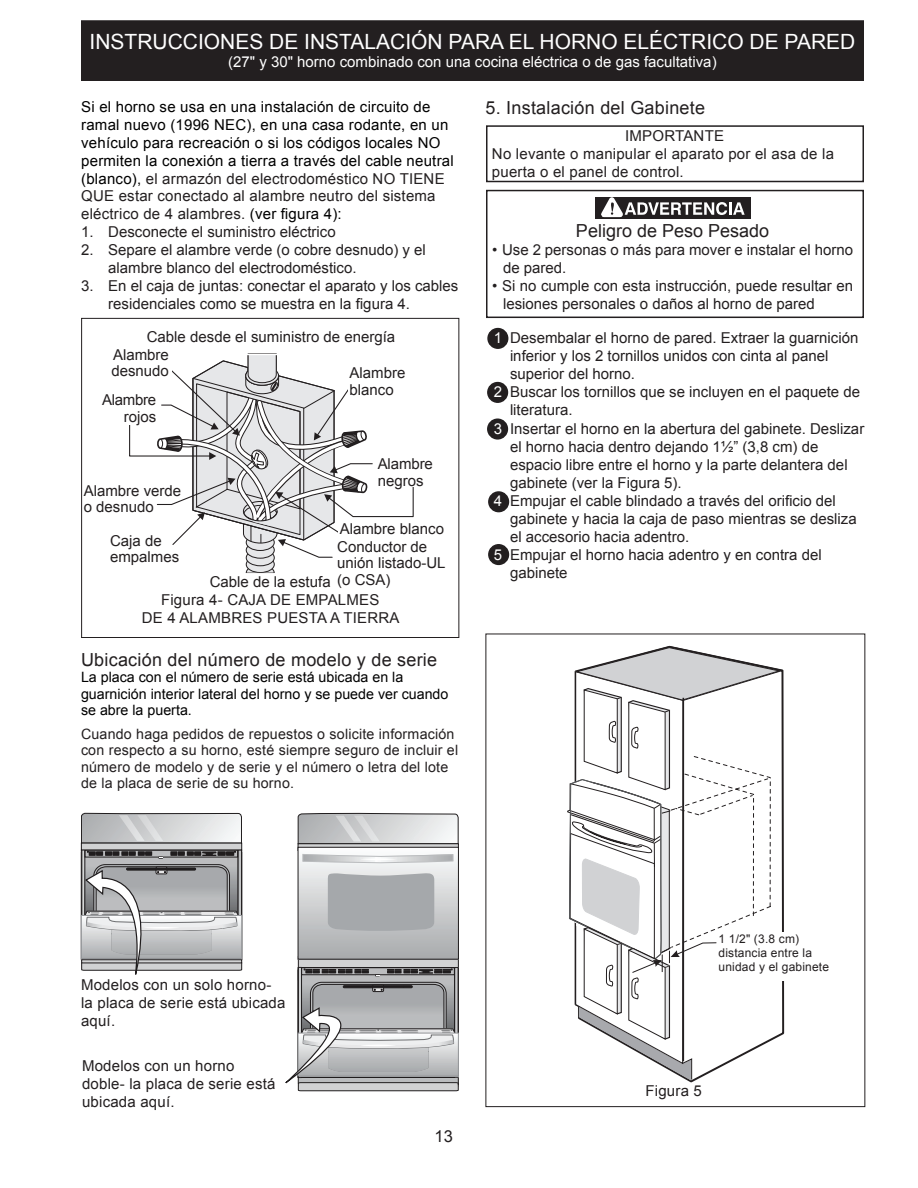
<style>
.page{position:relative;width:918px;height:1188px;background:#fff}
.page>*{position:absolute;margin:0;border:0;box-sizing:border-box;transform-origin:0 0}
.t1{font:21px "Arial";color:#fff}
.t2{font:18px "Arial";letter-spacing:.015em;color:#231f20}
.t3{font:16.5px "Arial";color:#231f20}
.t4{font:15px/18px "Arial";color:#231f20}
.t5{font:15px/18px "Arial";letter-spacing:.015em;color:#000}
.t6{font:15px "Arial";color:#fff}
.t7{font:14.25px/16.5px "Arial";letter-spacing:.015em;color:#231f20}
.t8{font:14.25px/16.5px "Arial";color:#000}
.t9{font:12px/14.4px "Arial";letter-spacing:.015em;color:#231f20}
.s1{color:#231f20}
.s2{color:#000}
.s3{color:#fff}
</style>
<div class="page">
<div style="left:82px;top:21px;width:781px;height:59px;background:#231f20"></div>
<div style="left:81px;top:20px;width:783px;height:61px;border:2px solid #231f20"></div>
<div style="left:81px;top:850px;width:4px;height:110px;border:1px solid #201d1e"></div>
<div style="left:238px;top:850px;width:4px;height:110px;border:1px solid #201d1e"></div>
<svg style="left:87px;top:858px;width:149px;height:7px"></svg>
<svg style="left:85px;top:850px;width:153px;height:8px"></svg>
<div style="left:81px;top:843px;width:161px;height:7px;background:#d1d2d3"></div>
<hr style="left:81px;top:850px;width:1px;height:110px;background:#201d1e">
<hr style="left:241px;top:850px;width:1px;height:110px;background:#201d1e">
<svg style="left:81px;top:813px;width:161px;height:31px;background:#c3c5c6"></svg>
<svg style="left:81px;top:865px;width:161px;height:110px;background:#b2b3b5"></svg>
<svg style="left:298px;top:844px;width:160px;height:7px"></svg>
<div style="left:298px;top:956px;width:161px;height:24px;background:linear-gradient(to right,#d1d2d3,#d1d2d3);border:1px solid #201d1e"></div>
<div style="left:302px;top:968px;width:153px;height:109px;background:linear-gradient(to right,#bbbcbe,#bcbdbf)"></div>
<svg style="left:301px;top:968px;width:154px;height:8px"></svg>
<hr style="left:298px;top:968px;width:1px;height:109px;background:#201d1e">
<hr style="left:458px;top:968px;width:1px;height:109px;background:#201d1e">
<div style="left:298px;top:847px;width:160px;height:112px;background:linear-gradient(to bottom,#fcfefe,#a7a9ab)"></div>
<div style="left:298px;top:847px;width:161px;height:112px;border:1px solid #201d1e"></div>
<div style="left:328px;top:873px;width:106px;height:58px;background:#a5a8ab"></div>
<svg style="left:302px;top:854px;width:151px;height:9px"></svg>
<svg style="left:285px;top:982px;width:174px;height:109px;background:#b4b5b6"></svg>
<svg style="left:298px;top:813px;width:161px;height:31px;background:#c6c7c8"></svg>
<div style="left:81px;top:318px;width:378px;height:320px;border:1px solid #231f20"></div>
<svg style="left:245px;top:353px;width:32px;height:220px"></svg>
<svg style="left:129px;top:354px;width:285px;height:204px"></svg>
<div style="left:145px;top:359px;width:26px;height:19px;background:#fff"></div>
<div style="left:348px;top:378px;width:24px;height:16px;background:#fff"></div>
<div style="left:400px;top:471px;width:24px;height:16px;background:#fff"></div>
<div style="left:338px;top:525px;width:24px;height:16px;background:#fff"></div>
<div style="left:115px;top:405px;width:24px;height:19px;background:#fff"></div>
<div style="left:488px;top:419px;width:19px;height:20px;background:#231f20;border-radius:50%"></div>
<div style="left:487px;top:418px;width:21px;height:22px;border:2px solid #231f20;border-radius:50%"></div>
<div style="left:489px;top:492px;width:19px;height:20px;background:#231f20;border-radius:50%"></div>
<div style="left:488px;top:491px;width:21px;height:21px;border:2px solid #231f20;border-radius:50%"></div>
<div style="left:489px;top:545px;width:19px;height:19px;background:#231f20;border-radius:50%"></div>
<div style="left:488px;top:544px;width:21px;height:21px;border:2px solid #231f20;border-radius:50%"></div>
<div style="left:488px;top:383px;width:19px;height:19px;background:#231f20;border-radius:50%"></div>
<div style="left:487px;top:382px;width:21px;height:21px;border:2px solid #231f20;border-radius:50%"></div>
<div style="left:488px;top:329px;width:20px;height:19px;background:#231f20;border-radius:50%"></div>
<div style="left:487px;top:328px;width:21px;height:21px;border:2px solid #231f20;border-radius:50%"></div>
<div style="left:486px;top:125px;width:378px;height:57px;border:2px solid #231f20"></div>
<div style="left:486px;top:190px;width:378px;height:128px;border:2px solid #231f20"></div>
<div style="left:595px;top:197px;width:156px;height:22px;background:#231f20"></div>
<svg style="left:601px;top:197px;width:144px;height:21px"></svg>
<svg style="left:567px;top:646px;width:217px;height:435px"></svg>
<div style="left:722px;top:932px;width:68px;height:48px;background:#fff"></div>
<h1 class="t1" style="left:90px;top:28px;width:767px">INSTRUCCIONES DE INSTALACIÓN PARA EL HORNO ELÉCTRICO DE PARED</h1>
<p class="t6" style="left:228px;top:52px;width:490px">(27" y 30" horno combinado con una cocina eléctrica o de gas facultativa)</p>
<p class="t5" style="left:81px;top:98px;width:374px">Si el horno se usa en una instalación de circuito de ramal nuevo (1996 NEC), en una casa rodante, en un vehículo para recreación o si los códigos locales NO permiten la conexión a tierra a través del cable neutral (blanco), <span class="s1">el armazón del electrodoméstico NO TIENE</span></p>
<p class="t4" style="left:81px;top:187px;width:356px">QUE estar conectado al alambre neutro del sistema eléctrico de 4 alambres. <span class="s2">(ver figura 4):</span></p>
<p class="t4" style="left:81px;top:223px;width:256px">1. Desconecte el suministro eléctrico</p>
<p class="t4" style="left:108px;top:241px;width:319px;text-indent:-27px">2. Separe el alambre verde (o cobre desnudo) y el alambre blanco del electrodoméstico.</p>
<p class="t4" style="left:108px;top:277px;width:352px;text-indent:-27px">3. En el caja de juntas: conectar el aparato y los cables residenciales como se muestra en la figura 4.</p>
<p class="t4" style="left:147px;top:328px;width:250px">Cable desde el suministro de energía</p>
<p class="t4" style="left:111px;top:347px;width:59px;line-height:16.5px">Alambre desnudo</p>
<p class="t4" style="left:102px;top:392px;width:56px;line-height:16.5px;text-align:right">Alambre rojos</p>
<p class="t4" style="left:350px;top:365px;width:57px;line-height:16.5px">Alambre blanco</p>
<p class="t4" style="left:378px;top:456px;width:57px;line-height:16.5px">Alambre negros</p>
<p class="t4" style="left:340px;top:520px;width:106px">Alambre blanco</p>
<p class="t4" style="left:84px;top:483px;width:99px;line-height:16.5px">Alambre verde o desnudo</p>
<p class="t4" style="left:110px;top:532px;width:71px;line-height:16.5px">Caja de empalmes</p>
<p class="t4" style="left:337px;top:538px;width:110px;line-height:16.5px">Conductor de unión listado-UL (o CSA)</p>
<p class="t4" style="left:210px;top:573px;width:122px">Cable de la estufa</p>
<p class="t4" style="left:142px;top:591px;width:259px;text-align:center">Figura 4- CAJA DE EMPALMES<br>DE 4 ALAMBRES PUESTA A TIERRA</p>
<p class="t2" style="left:81px;top:648px;width:358px">Ubicación del número de modelo y de serie</p>
<p class="t8" style="left:81px;top:669px;width:369px">La placa con el número de serie está ubicada en la guarnición interior lateral del horno y se puede ver cuando se abre la puerta.</p>
<p class="t7" style="left:81px;top:726px;width:379px">Cuando haga pedidos de repuestos o solicite información con respecto a su horno, esté siempre seguro de incluir el número de modelo y de serie y el número o letra del lote de la placa de serie de su horno.</p>
<p class="t2" style="left:486px;top:96px;width:221px">5. Instalación del Gabinete</p>
<p class="t4" style="left:492px;top:127px;width:344px;text-indent:133px">IMPORTANTE<br>No levante o manipular el aparato por el asa de la puerta o el panel de control.</p>
<p class="t2" style="left:576px;top:219px;width:195px">Peligro de Peso Pesado</p>
<p class="t4" style="left:503px;top:241px;width:351px;text-indent:-11px">• Use 2 personas o más para mover e instalar el horno de pared.</p>
<p class="t4" style="left:503px;top:277px;width:352px;text-indent:-11px">• Si no cumple con esta instrucción, puede resultar en lesiones personales o daños al horno de pared</p>
<p class="t4" style="left:494px;top:329px;width:366px"><span class="s3">1</span> Desembalar el horno de pared. Extraer la guarnición</p>
<p class="t4" style="left:510px;top:347px;width:320px">inferior y los 2 tornillos unidos con cinta al panel</p>
<p class="t4" style="left:510px;top:365px;width:127px">superior del horno.</p>
<p class="t4" style="left:494px;top:383px;width:368px"><span class="s3">2</span> Buscar los tornillos que se incluyen en el paquete de</p>
<p class="t4" style="left:510px;top:401px;width:64px">literatura.</p>
<p class="t4" style="left:494px;top:420px;width:372px"><span class="s3">3</span> Insertar el horno en la abertura del gabinete. Deslizar</p>
<p class="t4" style="left:510px;top:438px;width:310px">el horno hacia dentro dejando 1½” (3,8 cm) de</p>
<p class="t4" style="left:510px;top:456px;width:339px">espacio libre entre el horno y la parte delantera del</p>
<p class="t4" style="left:510px;top:474px;width:173px">gabinete (ver la Figura 5).</p>
<p class="t4" style="left:494px;top:492px;width:344px"><span class="s3">4</span> Empujar el cable blindado a través del orificio del</p>
<p class="t4" style="left:510px;top:510px;width:348px">gabinete y hacia la caja de paso mientras se desliza</p>
<p class="t4" style="left:510px;top:528px;width:181px">el accesorio hacia adentro.</p>
<p class="t4" style="left:494px;top:546px;width:329px"><span class="s3">5</span> Empujar el horno hacia adentro y en contra del</p>
<p class="t4" style="left:510px;top:564px;width:59px">gabinete</p>
<p class="t4" style="left:81px;top:976px;width:206px">Modelos con un solo horno&shy;la placa de serie está ubicada aquí.</p>
<p class="t4" style="left:82px;top:1057px;width:195px">Modelos con un horno doble- la placa de serie está ubicada aquí.</p>
<p class="t3" style="left:435px;top:1126px;width:20px">13</p>
<p class="t9" style="left:719px;top:931px;width:112px">1 1/2" (3.8 cm) distancia entre la unidad y el gabinete</p>
<p class="t4" style="left:645px;top:1082px;width:58px">Figura 5</p>
</div>
